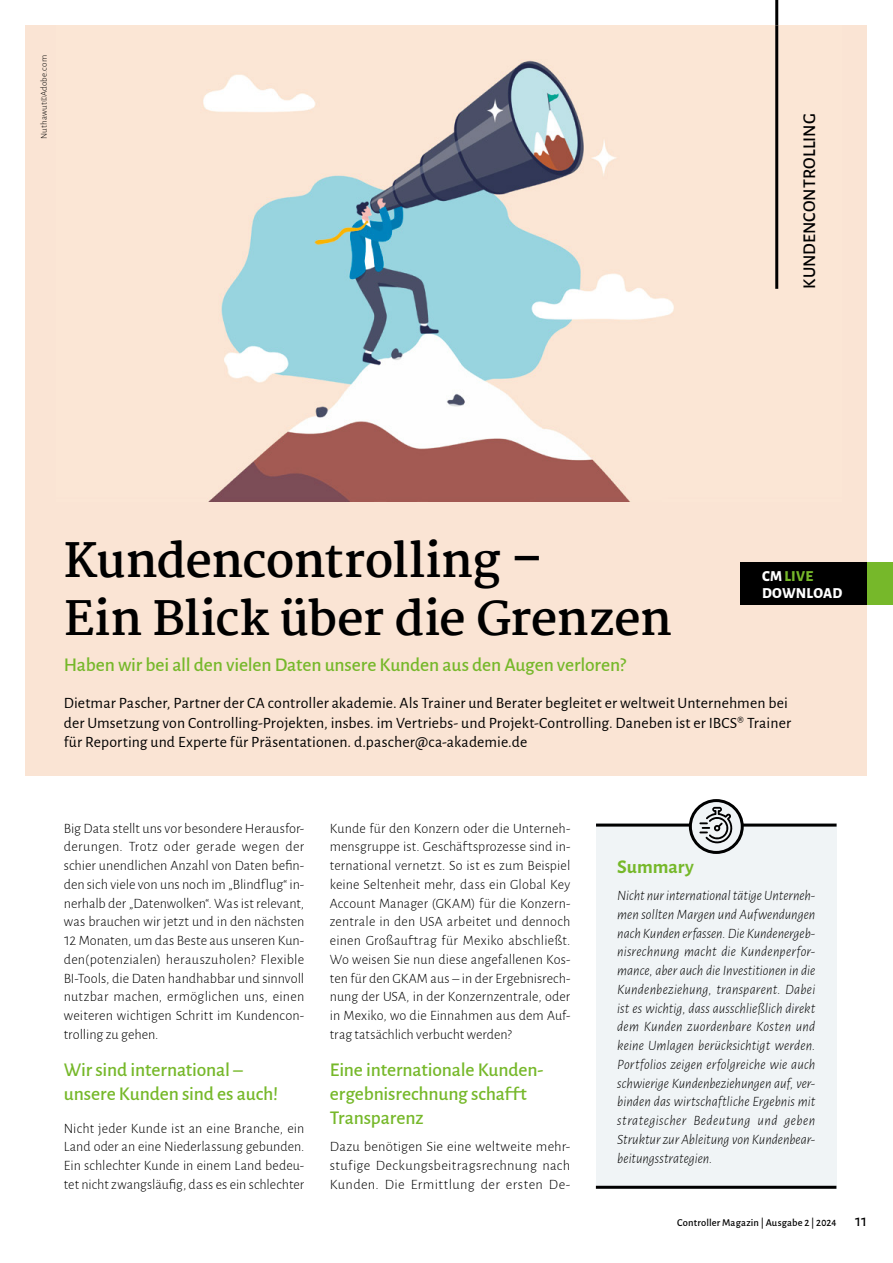
<style>
.page{position:relative;width:893px;height:1263px;background:#fff}
.page>*{position:absolute;margin:0;border:0;box-sizing:border-box;transform-origin:0 0}
.t1{font:700 46.5px/58.2px "Martel";letter-spacing:-.015em;color:#000}
.t2{font:500 19.5px/24px "Alegreya Sans";letter-spacing:-.01em;color:#76b82a}
.t3{font:700 19.5px "Alegreya Sans";color:#76b82a}
.t4{font:500 18px "Alegreya Sans";letter-spacing:.005em;color:#000}
.t5{font:15.75px/19.5px "Alegreya Sans";letter-spacing:.005em;color:#000}
.t6{font:800 15px/16.5px "Alegreya Sans";letter-spacing:.015em;color:#fff}
.t7{font:300 14.25px/18.8px "Alegreya Sans";letter-spacing:.01em;color:#000;text-align:justify}
.t8{font:italic 300 14.25px/18.8px "Alegreya Sans";color:#000;text-align:justify}
.t9{font:500 14.25px "Alegreya Sans";color:#000}
.t10{font:500 10.5px "Alegreya Sans";letter-spacing:.01em;color:#000}
.t11{font:300 9px "Alegreya Sans";letter-spacing:.015em;color:#000}
.s1{color:#76b82a}
</style>
<div class="page">
<div style="left:26px;top:26px;width:841px;height:750px;background:#fae4d4"></div>
<img style="left:203px;top:26px;width:576px;height:476px">
<hr style="left:775px;top:26px;width:3px;height:263px;background:#000">
<hr style="left:775px;top:0;width:3px;height:26px;background:#000">
<div style="left:596px;top:823px;width:241px;height:365px;background:#f0f4f6"></div>
<hr style="left:596px;top:823px;width:241px;height:3px;background:#000">
<svg style="left:690px;top:800px;width:52px;height:52px"></svg>
<div style="left:689px;top:799px;width:55px;height:55px;border:3px solid #000;border-radius:50%"></div>
<svg style="left:699px;top:807px;width:35px;height:36px"></svg>
<hr style="left:596px;top:1186px;width:240px;height:3px;background:#000">
<div style="left:867px;top:562px;width:26px;height:43px;background:#76b82a"></div>
<div style="left:741px;top:562px;width:126px;height:43px;background:#000"></div>
<p class="t11" style="left:41px;top:139px;width:85px;rotate:-90deg">Nuthawut©Adobe.com</p>
<p class="t4" style="left:797px;top:289px;width:177px;rotate:-90deg">KUNDENCONTROLLING</p>
<h1 class="t1" style="left:64px;top:535px;width:610px">Kundencontrolling –<br>Ein Blick über die Grenzen</h1>
<h2 class="t2" style="left:64px;top:651px;width:564px">Haben wir bei all den vielen Daten unsere Kunden aus den Augen verloren?</h2>
<p class="t5" style="left:64px;top:695px;width:729px">Dietmar Pascher, Partner der CA controller akademie. Als Trainer und Berater begleitet er weltweit Unternehmen bei der Umsetzung von Controlling-Projekten, insbes. im Vertriebs- und Projekt-Controlling. Daneben ist er IBCS® Trainer für Reporting und Experte für Präsentationen. d.pascher@ca-akademie.de</p>
<p class="t6" style="left:762px;top:568px;width:82px">CM <span class="s1">LIVE<br></span>DOWNLOAD</p>
<p class="t7" style="left:64px;top:818px;width:242px">Big Data stellt uns vor besondere Herausfor&shy;derungen. Trotz oder gerade wegen der schier unendlichen Anzahl von Daten befin&shy;den sich viele von uns noch im „Blindflug“ in&shy;nerhalb der „Datenwolken“. Was ist relevant, was brauchen wir jetzt und in den nächsten 12 Monaten, um das Beste aus unseren Kun&shy;den(potenzialen) herauszuholen? Flexible BI-Tools, die Daten handhabbar und sinnvoll nutzbar machen, ermöglichen uns, einen weiteren wichtigen Schritt im Kundencon&shy;trolling zu gehen.</p>
<h2 class="t2" style="left:64px;top:1059px;width:216px">Wir sind international – unsere Kunden sind es auch!</h2>
<p class="t7" style="left:64px;top:1120px;width:242px">Nicht jeder Kunde ist an eine Branche, ein Land oder an eine Niederlassung gebunden.<br>Ein schlechter Kunde in einem Land bedeu&shy;tet nicht zwangsläufig, dass es ein schlechter</p>
<p class="t7" style="left:330px;top:820px;width:242px">Kunde für den Konzern oder die Unterneh&shy;mensgruppe ist. Geschäftsprozesse sind in&shy;ternational vernetzt. So ist es zum Beispiel keine Seltenheit mehr, dass ein Global Key Account Manager (GKAM) für die Konzern&shy;zentrale in den USA arbeitet und dennoch einen Großauftrag für Mexiko abschließt.<br>Wo weisen Sie nun diese angefallenen Kos&shy;ten für den GKAM aus – in der Ergebnisrech&shy;nung der USA, in der Konzernzentrale, oder in Mexiko, wo die Einnahmen aus dem Auf&shy;trag tatsächlich verbucht werden?</p>
<h2 class="t2" style="left:330px;top:1057px;width:215px">Eine internationale Kunden&shy;ergebnisrechnung schafft<br>Transparenz</h2>
<p class="t7" style="left:330px;top:1138px;width:242px">Dazu benötigen Sie eine weltweite mehr&shy;stufige Deckungsbeitragsrechnung nach Kunden. Die Ermittlung der ersten De-</p>
<h2 class="t3" style="left:617px;top:860px;width:78px">Summary</h2>
<p class="t8" style="left:617px;top:887px;width:200px">Nicht nur international tätige Unterneh&shy;men sollten Margen und Aufwendungen nach Kunden erfassen. Die Kundenergeb&shy;nisrechnung macht die Kundenperfor&shy;mance, aber auch die Investitionen in die Kundenbeziehung, transparent. Dabei ist es wichtig, dass ausschließlich direkt dem Kunden zuordenbare Kosten und keine Umlagen berücksichtigt werden.<br>Portfolios zeigen erfolgreiche wie auch schwierige Kundenbeziehungen auf, ver&shy;binden das wirtschaftliche Ergebnis mit strategischer Bedeutung und geben Struktur zur Ableitung von Kundenbear&shy;beitungsstrategien.</p>
<p class="t10" style="left:677px;top:1215px;width:161px">Controller Magazin | Ausgabe 2 | 2024</p>
<p class="t9" style="left:855px;top:1212px;width:14px">11</p>
</div>
